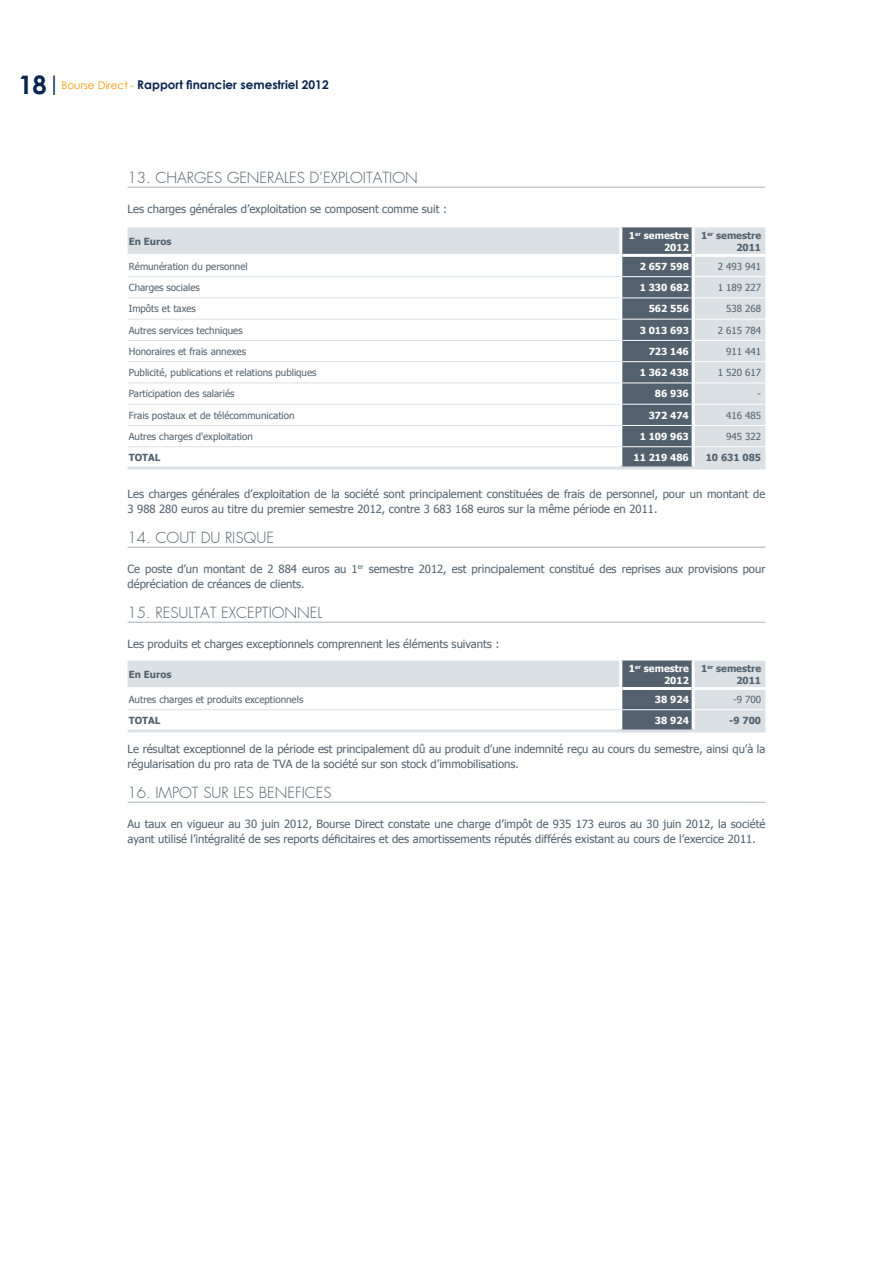
<style>
.page{position:relative;width:893px;height:1263px;background:#fff}
.page>*{position:absolute;margin:0;border:0;box-sizing:border-box;transform-origin:0 0}
.t1{font:300 15px "Futura";color:#52616d}
.t2{font:700 12px "Century Gothic";color:#09254e}
.t3{font:11.25px/15px "Tahoma";color:#52616d}
.t4{font:9.75px "Tahoma";color:#52616d}
.t5{font:700 9.75px/12px "Tahoma";color:#fff;text-align:right}
.t6{font:700 9.75px/12px "Tahoma";color:#52616d;text-align:right}
.s1{font-size:25.5px}
.s2{font-weight:400;font-size:21px}
.s3{font-weight:400;font-size:10.5px;color:#f39901}
</style>
<div class="page">
<hr style="left:128px;top:187px;width:637px;height:1px;background:#a5b1b9">
<hr style="left:128px;top:547px;width:637px;height:1px;background:#a5b1b9">
<hr style="left:128px;top:622px;width:637px;height:1px;background:#a5b1b9">
<hr style="left:128px;top:802px;width:637px;height:1px;background:#a5b1b9">
<svg style="left:128px;top:227px;width:637px;height:239px"></svg>
<svg style="left:622px;top:227px;width:70px;height:239px;background:#556470"></svg>
<hr style="left:695px;top:254px;width:70px;height:3px;background:#fff">
<hr style="left:619px;top:227px;width:3px;height:27px;background:#fff">
<hr style="left:622px;top:254px;width:70px;height:3px;background:#fff">
<hr style="left:619px;top:257px;width:3px;height:20px;background:#fff">
<hr style="left:619px;top:277px;width:3px;height:21px;background:#fff">
<hr style="left:619px;top:298px;width:3px;height:21px;background:#fff">
<hr style="left:619px;top:319px;width:3px;height:21px;background:#fff">
<hr style="left:619px;top:340px;width:3px;height:22px;background:#fff">
<hr style="left:619px;top:362px;width:3px;height:21px;background:#fff">
<hr style="left:619px;top:383px;width:3px;height:21px;background:#fff">
<hr style="left:619px;top:404px;width:3px;height:21px;background:#fff">
<hr style="left:619px;top:425px;width:3px;height:22px;background:#fff">
<hr style="left:619px;top:447px;width:3px;height:19px;background:#fff">
<hr style="left:128px;top:254px;width:494px;height:3px;background:#fff">
<hr style="left:128px;top:276px;width:491px;height:1px;background:#dae0e4">
<hr style="left:128px;top:298px;width:491px;height:1px;background:#dae0e4">
<hr style="left:128px;top:319px;width:491px;height:1px;background:#dae0e4">
<hr style="left:128px;top:340px;width:491px;height:1px;background:#dae0e4">
<hr style="left:128px;top:361px;width:491px;height:1px;background:#dae0e4">
<hr style="left:128px;top:383px;width:491px;height:1px;background:#dae0e4">
<hr style="left:128px;top:404px;width:491px;height:1px;background:#dae0e4">
<hr style="left:128px;top:425px;width:491px;height:1px;background:#dae0e4">
<hr style="left:128px;top:446px;width:491px;height:1px;background:#dae0e4">
<hr style="left:622px;top:276px;width:70px;height:1px;background:#fff">
<hr style="left:622px;top:298px;width:70px;height:1px;background:#fff">
<hr style="left:622px;top:319px;width:70px;height:1px;background:#fff">
<hr style="left:622px;top:340px;width:70px;height:1px;background:#fff">
<hr style="left:622px;top:361px;width:70px;height:1px;background:#fff">
<hr style="left:622px;top:383px;width:70px;height:1px;background:#fff">
<hr style="left:622px;top:404px;width:70px;height:1px;background:#fff">
<hr style="left:622px;top:425px;width:70px;height:1px;background:#fff">
<hr style="left:622px;top:446px;width:70px;height:1px;background:#fff">
<hr style="left:695px;top:276px;width:70px;height:1px;background:#fff">
<hr style="left:695px;top:298px;width:70px;height:1px;background:#fff">
<hr style="left:695px;top:319px;width:70px;height:1px;background:#fff">
<hr style="left:695px;top:340px;width:70px;height:1px;background:#fff">
<hr style="left:695px;top:361px;width:70px;height:1px;background:#fff">
<hr style="left:695px;top:383px;width:70px;height:1px;background:#fff">
<hr style="left:695px;top:404px;width:70px;height:1px;background:#fff">
<hr style="left:695px;top:425px;width:70px;height:1px;background:#fff">
<hr style="left:695px;top:446px;width:70px;height:1px;background:#fff">
<hr style="left:128px;top:466px;width:493px;height:3px;background:#dae0e4">
<hr style="left:621px;top:466px;width:72px;height:3px;background:#dae0e4">
<hr style="left:693px;top:466px;width:72px;height:3px;background:#dae0e4">
<hr style="left:692px;top:227px;width:3px;height:28px;background:#fff">
<hr style="left:692px;top:255px;width:3px;height:22px;background:#fff">
<hr style="left:692px;top:277px;width:3px;height:21px;background:#fff">
<hr style="left:692px;top:298px;width:3px;height:21px;background:#fff">
<hr style="left:692px;top:319px;width:3px;height:21px;background:#fff">
<hr style="left:692px;top:340px;width:3px;height:22px;background:#fff">
<hr style="left:692px;top:362px;width:3px;height:21px;background:#fff">
<hr style="left:692px;top:383px;width:3px;height:21px;background:#fff">
<hr style="left:692px;top:404px;width:3px;height:21px;background:#fff">
<hr style="left:692px;top:425px;width:3px;height:22px;background:#fff">
<hr style="left:692px;top:447px;width:3px;height:19px;background:#fff">
<svg style="left:128px;top:660px;width:637px;height:69px"></svg>
<div style="left:622px;top:660px;width:70px;height:69px;background:#52616d"></div>
<hr style="left:695px;top:687px;width:70px;height:3px;background:#fff">
<hr style="left:619px;top:660px;width:3px;height:27px;background:#fff">
<hr style="left:622px;top:687px;width:70px;height:3px;background:#fff">
<hr style="left:619px;top:690px;width:3px;height:20px;background:#fff">
<hr style="left:619px;top:710px;width:3px;height:19px;background:#fff">
<hr style="left:128px;top:687px;width:494px;height:3px;background:#fff">
<hr style="left:128px;top:709px;width:491px;height:1px;background:#dae0e4">
<hr style="left:622px;top:709px;width:70px;height:1px;background:#fff">
<hr style="left:695px;top:709px;width:70px;height:1px;background:#fff">
<hr style="left:128px;top:729px;width:493px;height:3px;background:#dae0e4">
<hr style="left:621px;top:729px;width:72px;height:3px;background:#dae0e4">
<hr style="left:693px;top:729px;width:72px;height:3px;background:#dae0e4">
<hr style="left:692px;top:660px;width:3px;height:28px;background:#fff">
<hr style="left:692px;top:688px;width:3px;height:22px;background:#fff">
<hr style="left:692px;top:710px;width:3px;height:19px;background:#fff">
<p class="t2" style="left:18px;top:75px;width:312px"><span class="s1">18</span><span class="s2">|</span><span class="s3">Bourse Direct -</span> Rapport financier semestriel 2012</p>
<h1 class="t1" style="left:128px;top:168px;width:39px">13. CHAR</h1>
<h1 class="t1" style="left:194px;top:168px;width:55px">GES GENERALES</h1>
<h1 class="t1" style="left:309px;top:168px;width:38px">D’EXPLOITATION</h1>
<p class="t3" style="left:128px;top:201px;width:321px">Les charges générales d’exploitation se composent comme suit :</p>
<p class="t6" style="left:129px;top:235px;width:44px">En Euros</p>
<p class="t5" style="left:629px;top:229px;width:61px">1<sup>er</sup> semestre<br>2012</p>
<p class="t6" style="left:701px;top:229px;width:61px">1<sup>er</sup> semestre<br>2011</p>
<p class="t4" style="left:129px;top:260px;width:120px">Rémunération du personnel</p>
<p class="t5" style="left:640px;top:260px;width:51px">2 657 598</p>
<p class="t4" style="left:718px;top:260px;width:45px">2 493 941</p>
<p class="t4" style="left:129px;top:281px;width:72px">Charges sociales</p>
<p class="t5" style="left:640px;top:281px;width:51px">1 330 682</p>
<p class="t4" style="left:718px;top:281px;width:45px">1 189 227</p>
<p class="t4" style="left:129px;top:302px;width:69px">Impôts et taxes</p>
<p class="t5" style="left:649px;top:302px;width:42px">562 556</p>
<p class="t4" style="left:726px;top:302px;width:36px">538 268</p>
<p class="t4" style="left:129px;top:323px;width:115px">Autres services techniques</p>
<p class="t5" style="left:640px;top:323px;width:51px">3 013 693</p>
<p class="t4" style="left:718px;top:323px;width:45px">2 615 784</p>
<p class="t4" style="left:129px;top:345px;width:119px">Honoraires et frais annexes</p>
<p class="t5" style="left:649px;top:345px;width:42px">723 146</p>
<p class="t4" style="left:726px;top:345px;width:36px">911 441</p>
<p class="t4" style="left:129px;top:366px;width:189px">Publicité, publications et relations publiques</p>
<p class="t5" style="left:640px;top:366px;width:51px">1 362 438</p>
<p class="t4" style="left:718px;top:366px;width:45px">1 520 617</p>
<p class="t4" style="left:129px;top:387px;width:107px">Participation des salariés</p>
<p class="t5" style="left:655px;top:387px;width:35px">86 936</p>
<p class="t4" style="left:758px;top:387px;width:5px">-</p>
<p class="t4" style="left:129px;top:408px;width:167px">Frais postaux et de télécommunication</p>
<p class="t5" style="left:649px;top:408px;width:42px">372 474</p>
<p class="t4" style="left:726px;top:408px;width:36px">416 485</p>
<p class="t4" style="left:129px;top:430px;width:126px">Autres charges d'exploitation</p>
<p class="t5" style="left:640px;top:430px;width:51px">1 109 963</p>
<p class="t4" style="left:726px;top:430px;width:36px">945 322</p>
<p class="t6" style="left:129px;top:451px;width:33px">TOTAL</p>
<p class="t5" style="left:633px;top:451px;width:57px">11 219 486</p>
<p class="t6" style="left:706px;top:451px;width:57px">10 631 085</p>
<p class="t3" style="left:128px;top:486px;width:639px">Les charges générales d’exploitation de la société sont principalement constituées de frais de personnel, pour un montant de<br>3 988 280 euros au titre du premier semestre 2012, contre 3 683 168 euros sur la même période en 2011.</p>
<h1 class="t1" style="left:128px;top:528px;width:39px">14. COUT</h1>
<h1 class="t1" style="left:201px;top:528px;width:65px">DU RISQUE</h1>
<p class="t3" style="left:128px;top:561px;width:639px">Ce poste d’un montant de 2 884 euros au 1<sup>er</sup> semestre 2012, est principalement constitué des reprises aux provisions pour dépréciation de créances de clients.</p>
<h1 class="t1" style="left:128px;top:603px;width:37px">15. RESULTAT</h1>
<h1 class="t1" style="left:221px;top:603px;width:25px">EXCEPTIONNEL</h1>
<p class="t3" style="left:128px;top:636px;width:373px">Les produits et charges exceptionnels comprennent les éléments suivants :</p>
<p class="t6" style="left:129px;top:668px;width:44px">En Euros</p>
<p class="t5" style="left:629px;top:662px;width:61px">1<sup>er</sup> semestre<br>2012</p>
<p class="t6" style="left:701px;top:662px;width:61px">1<sup>er</sup> semestre<br>2011</p>
<p class="t4" style="left:129px;top:693px;width:176px">Autres charges et produits exceptionnels</p>
<p class="t5" style="left:655px;top:693px;width:35px">38 924</p>
<p class="t4" style="left:733px;top:693px;width:29px">-9 700</p>
<p class="t6" style="left:129px;top:714px;width:33px">TOTAL</p>
<p class="t5" style="left:655px;top:714px;width:35px">38 924</p>
<p class="t6" style="left:729px;top:714px;width:33px">-9 700</p>
<p class="t3" style="left:128px;top:741px;width:639px">Le résultat exceptionnel de la période est principalement dû au produit d’une indemnité reçu au cours du semestre, ainsi qu’à la régularisation du pro rata de TVA de la société sur son stock d’immobilisations.</p>
<h1 class="t1" style="left:128px;top:783px;width:38px">16. IMPOT</h1>
<h1 class="t1" style="left:203px;top:783px;width:10px">SUR</h1>
<h1 class="t1" style="left:233px;top:783px;width:8px">LES</h1>
<h1 class="t1" style="left:259px;top:783px;width:18px">BENEFICES</h1>
<p class="t3" style="left:128px;top:816px;width:639px">Au taux en vigueur au 30 juin 2012, Bourse Direct constate une charge d’impôt de 935 173 euros au 30 juin 2012, la société ayant utilisé l’intégralité de ses reports déficitaires et des amortissements réputés différés existant au cours de l’exercice 2011.</p>
</div>
